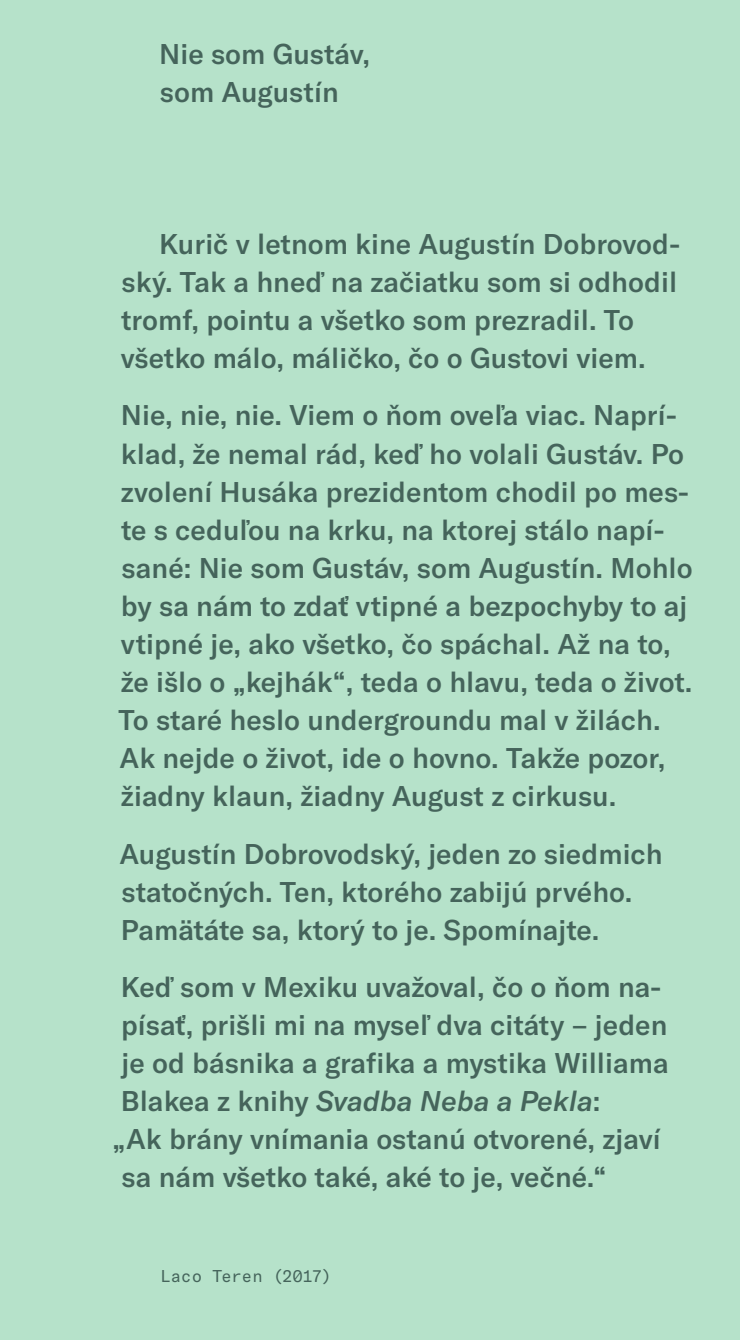
<style>
.page{position:relative;width:740px;height:1340px;background:#fff}
.page>*{position:absolute;margin:0;border:0;box-sizing:border-box;transform-origin:0 0}
.t1{font:500 28.12px/38px "GT America";color:#45645b}
.t2{font:italic 500 28.12px "GT America";color:#45645b}
.t3{font:16.88px "GT America Mono";letter-spacing:-.01em;color:#45645b}
.s1{font-style:normal}
</style>
<div class="page">
<div style="left:0;top:0;width:6px;height:1339px;background:#b6e2ca"></div>
<div style="left:6px;top:0;width:733px;height:1339px;background:#b6e2ca"></div>
<p class="t1" style="left:159px;top:34px;width:212px">Nie som Gustáv, som Augustín</p>
<p class="t1" style="left:121px;top:225px;width:560px;text-indent:38px">Kurič v letnom kine Augustín Dobrovod&shy;ský. Tak a hneď na začiatku som si odhodil tromf, pointu a všetko som prezradil. To všetko málo, máličko, čo o Gustovi viem.</p>
<p class="t1" style="left:118px;top:396px;width:575px">Nie, nie, nie. Viem o ňom oveľa viac. Naprí&shy;klad, že nemal rád, keď ho volali Gustáv. Po zvolení Husáka prezidentom chodil po mes&shy;te s ceduľou na krku, na ktorej stálo napí&shy;sané: Nie som Gustáv, som Augustín. Mohlo by sa nám to zdať vtipné a bezpochyby to aj vtipné je, ako všetko, čo spáchal. Až na to, že išlo o „kejhák“, teda o hlavu, teda o život.<br>To staré heslo undergroundu mal v žilách.<br>Ak nejde o život, ide o hovno. Takže pozor, žiadny klaun, žiadny August z cirkusu.</p>
<p class="t1" style="left:119px;top:834px;width:544px">Augustín Dobrovodský, jeden zo siedmich statočných. Ten, ktorého zabijú prvého.<br>Pamätáte sa, ktorý to je. Spomínajte.</p>
<p class="t1" style="left:121px;top:967px;width:541px">Keď som v Mexiku uvažoval, čo o ňom na-</p>
<p class="t1" style="left:121px;top:1005px;width:547px">písať, prišli mi na myseľ dva citáty – jeden</p>
<p class="t1" style="left:121px;top:1043px;width:548px">je od básnika a grafika a mystika Williama</p>
<p class="t2" style="left:121px;top:1084px;width:481px"><span class="s1">Blakea z knihy</span> Svadba Neba a Pekla<span class="s1">:</span></p>
<p class="t1" style="left:113px;top:1120px;width:549px">„Ak brány vnímania ostanú otvorené, zjaví</p>
<p class="t1" style="left:122px;top:1158px;width:486px">sa nám všetko také, aké to je, večné.“</p>
<p class="t3" style="left:160px;top:1266px;width:173px">Laco Teren (2017)</p>
</div>
